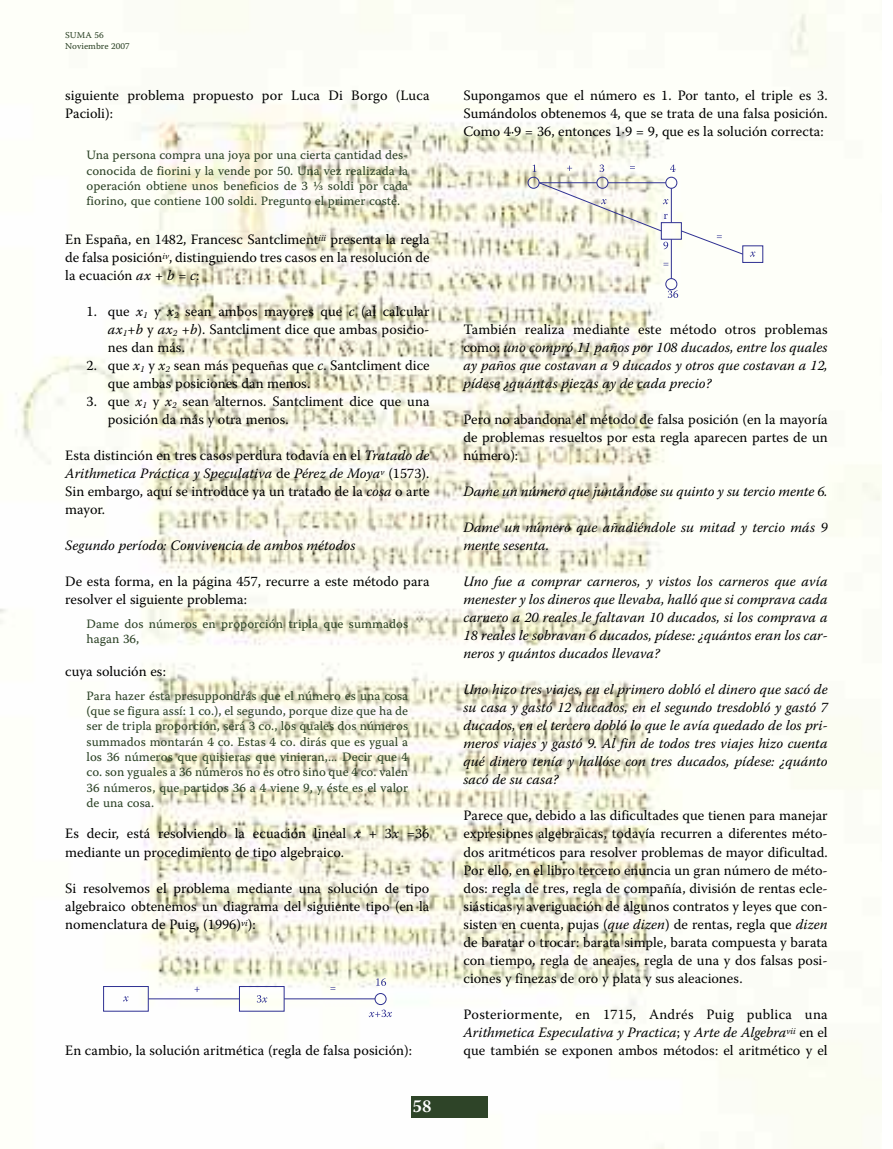
<style>
.page{position:relative;width:893px;height:1149px;background:#fff}
.page>*{position:absolute;margin:0;border:0;box-sizing:border-box;transform-origin:0 0}
.t1{font:600 18px "Warnock Pro";color:#fff}
.t2{font:14.25px/18px "Warnock Pro";color:#000;text-align:justify}
.t3{font:italic 14.25px/18px "Warnock Pro";color:#000;text-align:justify}
.t4{font:12.75px/15.3px "Warnock Pro Capt";color:#2e4428;text-align:justify}
.t5{font:9px/10.8px "Warnock Pro Capt";color:#2e4428}
.s1{font-style:italic}
.s2{font-style:normal}
</style>
<div class="page">
<img style="left:0;top:0;width:881px;height:1148px">
<div style="left:528px;top:177px;width:11px;height:11px;border:1px solid #2e3092;border-radius:50%"></div>
<div style="left:597px;top:177px;width:11px;height:11px;border:1px solid #2e3092;border-radius:50%"></div>
<div style="left:665px;top:177px;width:12px;height:11px;border:1px solid #2e3092;border-radius:50%"></div>
<div style="left:665px;top:278px;width:12px;height:12px;border:1px solid #2e3092;border-radius:50%"></div>
<div style="left:742px;top:245px;width:21px;height:18px;border:1px solid #2e3092"></div>
<div style="left:661px;top:222px;width:21px;height:17px;border:1px solid #2e3092"></div>
<svg style="left:750px;top:251px;width:5px;height:6px"></svg>
<hr style="left:671px;top:188px;width:1px;height:34px;background:#2e3092">
<hr style="left:671px;top:239px;width:1px;height:39px;background:#2e3092">
<svg style="left:533px;top:164px;width:3px;height:8px"></svg>
<svg style="left:567px;top:165px;width:5px;height:6px"></svg>
<svg style="left:599px;top:164px;width:5px;height:8px"></svg>
<svg style="left:630px;top:166px;width:5px;height:3px"></svg>
<svg style="left:670px;top:164px;width:5px;height:8px"></svg>
<svg style="left:538px;top:182px;width:130px;height:50px"></svg>
<svg style="left:680px;top:230px;width:64px;height:25px"></svg>
<svg style="left:663px;top:242px;width:5px;height:7px"></svg>
<svg style="left:663px;top:263px;width:5px;height:3px"></svg>
<svg style="left:668px;top:290px;width:10px;height:8px"></svg>
<div style="left:103px;top:985px;width:46px;height:26px;border:1px solid #2e3092"></div>
<div style="left:239px;top:985px;width:45px;height:26px;border:1px solid #2e3092"></div>
<svg style="left:123px;top:995px;width:5px;height:6px"></svg>
<svg style="left:257px;top:994px;width:10px;height:8px"></svg>
<hr style="left:148px;top:998px;width:91px;height:1px;background:#2e3092">
<hr style="left:284px;top:998px;width:91px;height:1px;background:#2e3092">
<svg style="left:194px;top:986px;width:6px;height:5px"></svg>
<svg style="left:330px;top:987px;width:5px;height:3px"></svg>
<div style="left:375px;top:992px;width:11px;height:12px;border:1px solid #2e3092;border-radius:50%"></div>
<svg style="left:369px;top:1009px;width:23px;height:7px"></svg>
<svg style="left:376px;top:977px;width:10px;height:8px"></svg>
<div style="left:411px;top:1096px;width:77px;height:21px;background:#2e4428"></div>
<p class="t5" style="left:65px;top:31px;width:66px">SUMA 56<br>Noviembre 2007</p>
<p class="t2" style="left:65px;top:87px;width:366px">siguiente problema propuesto por Luca Di Borgo (Luca<br>Pacioli):</p>
<p class="t4" style="left:87px;top:149px;width:323px">Una persona compra una joya por una cierta cantidad des&shy;conocida de fiorini y la vende por 50. Una vez realizada la operación obtiene unos beneficios de 3 1⁄3 soldi por cada fiorino, que contiene 100 soldi. Pregunto el primer coste.</p>
<p class="t2" style="left:65px;top:231px;width:366px">En España, en 1482, Francesc Santcliment<sup>iii</sup> presenta la regla de falsa posición<sup>iv</sup>, distinguiendo tres casos en la resolución de la ecuación <span class="s1">ax + b = c</span>:</p>
<p class="t2" style="left:108px;top:303px;width:323px;text-indent:-21px">1. que <span class="s1">x</span><sub>1</sub> y <span class="s1">x</span><sub>2</sub> sean ambos mayores que <span class="s1">c</span> (al calcular <span class="s1">ax</span><sub>1</sub><span class="s1">+b</span> y <span class="s1">ax</span><sub>2</sub> <span class="s1">+b</span>). Santcliment dice que ambas posicio&shy;nes dan más.</p>
<p class="t2" style="left:108px;top:357px;width:323px;text-indent:-21px">2. que <span class="s1">x</span><sub>1</sub> y <span class="s1">x</span><sub>2</sub> sean más pequeñas que <span class="s1">c</span>. Santcliment dice que ambas posiciones dan menos.</p>
<p class="t2" style="left:108px;top:393px;width:323px;text-indent:-21px">3. que <span class="s1">x</span><sub>1</sub> y <span class="s1">x</span><sub>2</sub> sean alternos. Santcliment dice que una posición da más y otra menos.</p>
<p class="t2" style="left:65px;top:447px;width:366px">Esta distinción en tres casos perdura todavía en el <span class="s1">Tratado de Arithmetica Práctica y Speculativa</span> de <span class="s1">Pérez de Moya</span><sup>v</sup> (1573).<br>Sin embargo, aquí se introduce ya un tratado de la <span class="s1">cosa</span> o arte mayor.</p>
<p class="t3" style="left:65px;top:537px;width:292px">Segundo período: Convivencia de ambos métodos</p>
<p class="t2" style="left:65px;top:573px;width:366px">De esta forma, en la página 457, recurre a este método para resolver el siguiente problema:</p>
<p class="t4" style="left:87px;top:617px;width:323px">Dame dos números en proporción tripla que summados hagan 36,</p>
<p class="t2" style="left:65px;top:663px;width:102px">cuya solución es:</p>
<p class="t4" style="left:87px;top:689px;width:323px">Para hazer ésta presuppondrás que el número es una cosa (que se figura assí: 1 co.), el segundo, porque dize que ha de ser de tripla proporción, será 3 co., los quales dos números summados montarán 4 co. Estas 4 co. dirás que es ygual a los 36 números que quisieras que vinieran,... Decir que 4 co. son yguales a 36 números no es otro sino que 4 co. valen 36 números, que partidos 36 a 4 viene 9, y éste es el valor de una cosa.</p>
<p class="t2" style="left:65px;top:825px;width:366px">Es decir, está resolviendo la ecuación lineal <span class="s1">x</span> + 3<span class="s1">x</span> =36 mediante un procedimiento de tipo algebraico.</p>
<p class="t2" style="left:65px;top:879px;width:366px">Si resolvemos el problema mediante una solución de tipo algebraico obtenemos un diagrama del siguiente tipo (en la nomenclatura de Puig, (1996)<sup>vi</sup>):</p>
<p class="t2" style="left:65px;top:1041px;width:348px">En cambio, la solución aritmética (regla de falsa posición):</p>
<p class="t1" style="left:412px;top:1098px;width:21px">58</p>
<p class="t2" style="left:463px;top:87px;width:366px">Supongamos que el número es 1. Por tanto, el triple es 3.<br>Sumándolos obtenemos 4, que se trata de una falsa posición.<br>Como 4·9 = 36, entonces 1·9 = 9, que es la solución correcta:</p>
<p class="t3" style="left:463px;top:321px;width:366px"><span class="s2">También realiza mediante este método otros problemas como:</span> uno compró 11 paños por 108 ducados, entre los quales ay paños que costavan a 9 ducados y otros que costavan a 12, pídese ¿quántas piezas ay de cada precio?</p>
<p class="t2" style="left:463px;top:411px;width:366px">Pero no abandona el método de falsa posición (en la mayoría de problemas resueltos por esta regla aparecen partes de un número):</p>
<p class="t3" style="left:463px;top:483px;width:366px">Dame un número que juntándose su quinto y su tercio mente 6.</p>
<p class="t3" style="left:463px;top:519px;width:366px">Dame un número que añadiéndole su mitad y tercio más 9 mente sesenta.</p>
<p class="t3" style="left:463px;top:573px;width:366px">Uno fue a comprar carneros, y vistos los carneros que avía menester y los dineros que llevaba, halló que si comprava cada carnero a 20 reales le faltavan 10 ducados, si los comprava a 18 reales le sobravan 6 ducados, pídese: ¿quántos eran los car&shy;neros y quántos ducados llevava?</p>
<p class="t3" style="left:463px;top:681px;width:366px">Uno hizo tres viajes, en el primero dobló el dinero que sacó de su casa y gastó 12 ducados, en el segundo tresdobló y gastó 7 ducados, en el tercero dobló lo que le avía quedado de los pri&shy;meros viajes y gastó 9. Al fin de todos tres viajes hizo cuenta qué dinero tenía y hallóse con tres ducados, pídese: ¿quánto sacó de su casa?</p>
<p class="t2" style="left:463px;top:807px;width:366px">Parece que, debido a las dificultades que tienen para manejar expresiones algebraicas, todavía recurren a diferentes méto&shy;dos aritméticos para resolver problemas de mayor dificultad.<br>Por ello, en el libro tercero enuncia un gran número de méto&shy;dos: regla de tres, regla de compañía, división de rentas ecle&shy;siásticas y averiguación de algunos contratos y leyes que con&shy;sisten en cuenta, pujas (<span class="s1">que dizen</span>) de rentas, regla que <span class="s1">dizen </span>de baratar o trocar: barata simple, barata compuesta y barata con tiempo, regla de aneajes, regla de una y dos falsas posi&shy;ciones y finezas de oro y plata y sus aleaciones.</p>
<p class="t2" style="left:463px;top:1005px;width:366px">Posteriormente, en 1715, Andrés Puig publica una <span class="s1">Arithmetica Especulativa y Practica</span>; y <span class="s1">Arte de Algebra</span><sup>vii</sup> en el que también se exponen ambos métodos: el aritmético y el</p>
</div>
